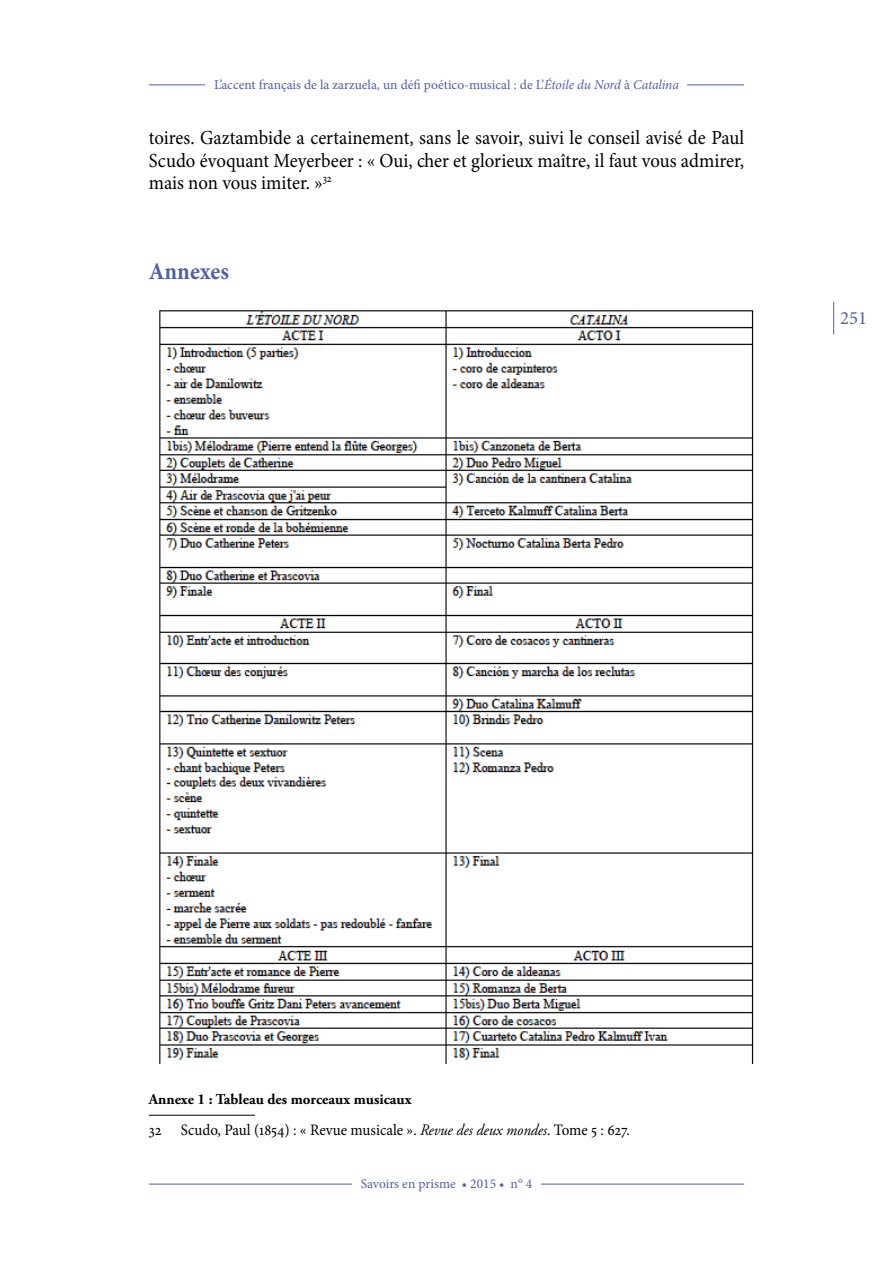
<style>
.page{position:relative;width:893px;height:1263px;background:#fff}
.page>*{position:absolute;margin:0;border:0;box-sizing:border-box;transform-origin:0 0}
.t1{font:700 24px "Minion Pro";color:#525fa4;scale:.94 1}
.t2{font:19.95px/22.5px "Minion Pro";color:#000;text-align:justify;scale:.94 1}
.t3{font:18.75px "Minion Pro";color:#525fa4}
.t4{font:16.05px "Minion Pro";color:#000;scale:.94 1}
.t5{font:700 15px "Adobe Garamond Pro";color:#000}
.t6{font:13.5px "Minion Pro";color:#525fa4}
.s1{font-style:italic}
.s2{font-family:"Adobe Garamond Pro";font-style:italic}
</style>
<div class="page">
<hr style="left:149px;top:85px;width:595px;height:1px;background:#525fa4">
<div style="left:206px;top:70px;width:481px;height:31px;background:#fff"></div>
<hr style="left:149px;top:1184px;width:595px;height:1px;background:#525fa4">
<div style="left:352px;top:1169px;width:189px;height:31px;background:#fff"></div>
<hr style="left:833px;top:302px;width:1px;height:33px;background:#525fa4">
<img style="left:159px;top:310px;width:595px;height:754px">
<hr style="left:149px;top:1115px;width:106px;height:1px;background:#000">
<p class="t6" style="left:214px;top:75px;width:466px">L’accent français de la zarzuela, un défi poético-musical : de L’<span class="s1">Étoile du Nord</span> à <span class="s1">Catalina</span></p>
<p class="t2" style="left:149px;top:126px;width:635px">toires. Gaztambide a certainement, sans le savoir, suivi le conseil avisé de Paul Scudo évoquant Meyerbeer : « Oui, cher et glorieux maître, il faut vous admirer, mais non vous imiter. »<sup>32</sup></p>
<p class="t1" style="left:149px;top:254px;width:87px">Annexes</p>
<p class="t3" style="left:840px;top:305px;width:28px">251</p>
<p class="t5" style="left:149px;top:1090px;width:264px">Annexe 1 : Tableau des morceaux musicaux</p>
<p class="t4" style="left:149px;top:1119px;width:513px">32 Scudo, Paul (1854) : « Revue musicale ». <span class="s2">Revue des deux mondes</span>. Tome 5 : 627.</p>
<p class="t6" style="left:361px;top:1174px;width:173px">Savoirs en prisme • 2015 • n° 4</p>
</div>
